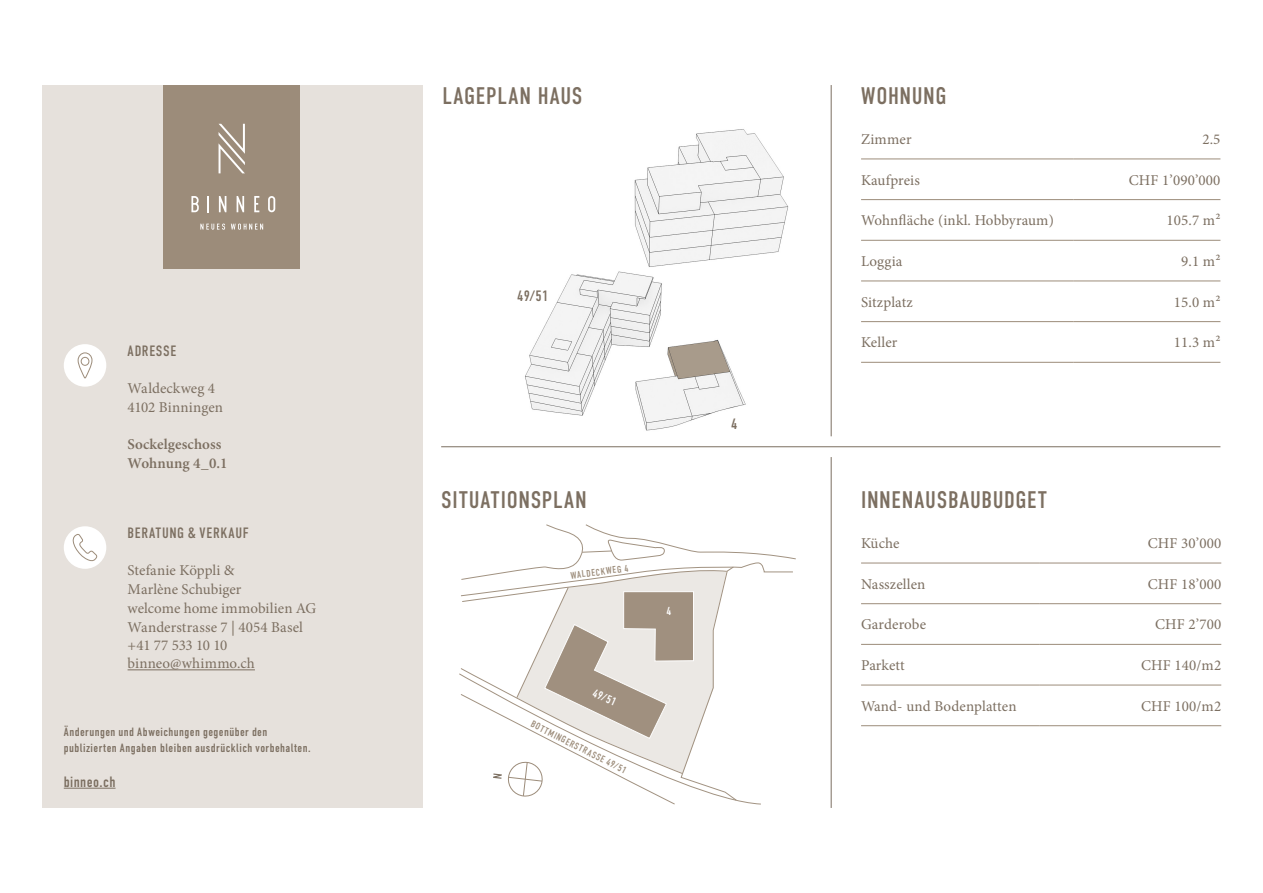
<style>
.page{position:relative;width:1263px;height:893px;background:#fff}
.page>*{position:absolute;margin:0;border:0;box-sizing:border-box;transform-origin:0 0}
.Headline{font:24px "DIN Condensed";letter-spacing:.03em;color:#7c6f61}
.Lauftext{font:15px/18.8px "Minion Pro";letter-spacing:.01em;color:#7c6f61}
.Headline-2{font:15px "DIN Condensed";letter-spacing:.035em;color:#7c6f61}
.Lauftext-2{font:600 15px "Minion Pro";letter-spacing:.005em;color:#7c6f61}
.Lauftext-3{font:15px "Minion Pro";letter-spacing:-.025em;color:#7c6f61}
.Headline-3{font:12px/15.8px "DIN Condensed";letter-spacing:.035em;color:#7c6f61}
.Headline-4{font:11.55px "DIN Condensed";color:#fff}
.Titel_Kleiner_Text{font:9.75px "DIN Condensed";color:#9c8c7a}
</style>
<div class="page">
<hr style="left:831px;top:85px;width:1px;height:351px;background:#7c6f61">
<hr style="left:831px;top:457px;width:1px;height:351px;background:#7c6f61">
<hr style="left:441px;top:446px;width:779px;height:1px;background:#7c6f61">
<div style="left:43px;top:85px;width:380px;height:723px;background:#e6e1dc"></div>
<div style="left:164px;top:85px;width:136px;height:183px;background:#9c8c7a"></div>
<svg style="left:200px;top:224px;width:25px;height:6px"></svg>
<svg style="left:231px;top:224px;width:32px;height:6px"></svg>
<svg style="left:219px;top:124px;width:26px;height:49px"></svg>
<svg style="left:191px;top:196px;width:8px;height:16px"></svg>
<svg style="left:208px;top:196px;width:1px;height:16px"></svg>
<svg style="left:219px;top:196px;width:7px;height:16px"></svg>
<svg style="left:237px;top:196px;width:7px;height:16px"></svg>
<svg style="left:254px;top:196px;width:5px;height:16px"></svg>
<svg style="left:268px;top:196px;width:7px;height:16px"></svg>
<img style="left:525px;top:129px;width:264px;height:302px">
<svg style="left:459px;top:524px;width:337px;height:280px"></svg>
<hr style="left:861px;top:159px;width:213px;height:1px;background:#9c8c7a">
<hr style="left:1074px;top:159px;width:146px;height:1px;background:#9c8c7a">
<hr style="left:861px;top:199px;width:213px;height:1px;background:#9c8c7a">
<hr style="left:1074px;top:199px;width:146px;height:1px;background:#9c8c7a">
<hr style="left:861px;top:240px;width:213px;height:1px;background:#9c8c7a">
<hr style="left:1074px;top:240px;width:146px;height:1px;background:#9c8c7a">
<hr style="left:861px;top:281px;width:213px;height:1px;background:#9c8c7a">
<hr style="left:1074px;top:281px;width:146px;height:1px;background:#9c8c7a">
<hr style="left:861px;top:321px;width:213px;height:1px;background:#9c8c7a">
<hr style="left:1074px;top:321px;width:146px;height:1px;background:#9c8c7a">
<hr style="left:861px;top:362px;width:213px;height:1px;background:#9c8c7a">
<hr style="left:1074px;top:362px;width:146px;height:1px;background:#9c8c7a">
<hr style="left:64px;top:788px;width:52px;height:1px;background:#7c6f61">
<div style="left:64px;top:344px;width:42px;height:43px;background:#fff;border-radius:50%"></div>
<svg style="left:77px;top:352px;width:16px;height:27px"></svg>
<hr style="left:128px;top:669px;width:127px;height:1px;background:#7c6f61">
<div style="left:64px;top:526px;width:42px;height:43px;background:#fff;border-radius:50%"></div>
<svg style="left:72px;top:534px;width:26px;height:27px"></svg>
<hr style="left:861px;top:563px;width:178px;height:1px;background:#9c8c7a">
<hr style="left:1039px;top:563px;width:182px;height:1px;background:#9c8c7a">
<hr style="left:861px;top:603px;width:178px;height:1px;background:#9c8c7a">
<hr style="left:1039px;top:603px;width:182px;height:1px;background:#9c8c7a">
<hr style="left:861px;top:644px;width:178px;height:1px;background:#9c8c7a">
<hr style="left:1039px;top:644px;width:182px;height:1px;background:#9c8c7a">
<hr style="left:861px;top:685px;width:178px;height:1px;background:#9c8c7a">
<hr style="left:1039px;top:685px;width:182px;height:1px;background:#9c8c7a">
<hr style="left:861px;top:725px;width:178px;height:1px;background:#9c8c7a">
<hr style="left:1039px;top:725px;width:182px;height:1px;background:#9c8c7a">
<p class="Headline-2" style="left:128px;top:342px;width:50px">ADRESSE</p>
<p class="Lauftext" style="left:128px;top:379px;width:89px">Waldeckweg 4</p>
<p class="Lauftext" style="left:128px;top:398px;width:97px">4102 Binningen</p>
<p class="Lauftext-2" style="left:128px;top:434px;width:95px">Sockelgeschoss</p>
<p class="Lauftext-2" style="left:128px;top:453px;width:101px">Wohnung 4_0.1</p>
<p class="Headline-2" style="left:128px;top:524px;width:122px">BERATUNG &amp; VERKAUF</p>
<p class="Lauftext" style="left:128px;top:561px;width:115px">Stefanie Köppli &amp;<br>Marlène Schubiger</p>
<p class="Lauftext" style="left:128px;top:599px;width:190px">welcome home immobilien AG</p>
<p class="Lauftext" style="left:128px;top:617px;width:177px">Wanderstrasse 7 | 4054 Basel</p>
<p class="Lauftext-3" style="left:128px;top:635px;width:101px">+41 77 533 10 10</p>
<p class="Lauftext" style="left:128px;top:654px;width:129px">binneo@whimmo.ch</p>
<p class="Headline-3" style="left:64px;top:725px;width:248px">Änderungen und Abweichungen gegenüber den publizierten Angaben bleiben ausdrücklich vorbehalten.</p>
<p class="Headline-2" style="left:64px;top:773px;width:53px">binneo.ch</p>
<p class="Headline" style="left:442px;top:82px;width:142px">LAGEPLAN HAUS</p>
<p class="Headline-2" style="left:517px;top:287px;width:33px">49/51</p>
<p class="Headline" style="left:441px;top:486px;width:147px">SITUATIONSPLAN</p>
<p class="Titel_Kleiner_Text" style="left:570px;top:570px;width:60px;rotate:-7deg">WALDECKWEG 4</p>
<p class="Headline-4" style="left:596px;top:686px;width:26px;rotate:24deg">49/51</p>
<p class="Titel_Kleiner_Text" style="left:534px;top:718px;width:107px;rotate:27deg">BOTTMINGERSTRASSE 49/51</p>
<p class="Headline-4" style="left:666px;top:605px;width:6px">4</p>
<p class="Headline-2" style="left:731px;top:415px;width:8px">4</p>
<p class="Headline" style="left:861px;top:82px;width:87px">WOHNUNG</p>
<p class="Lauftext" style="left:861px;top:130px;width:52px">Zimmer</p>
<p class="Lauftext" style="left:1202px;top:130px;width:20px">2.5</p>
<p class="Lauftext" style="left:861px;top:171px;width:60px">Kaufpreis</p>
<p class="Lauftext" style="left:1129px;top:171px;width:93px">CHF 1’090’000</p>
<p class="Lauftext" style="left:861px;top:211px;width:194px">Wohnfläche (inkl. Hobbyraum)</p>
<p class="Lauftext" style="left:1166px;top:211px;width:56px">105.7 m²</p>
<p class="Lauftext" style="left:861px;top:252px;width:43px">Loggia</p>
<p class="Lauftext" style="left:1181px;top:252px;width:41px">9.1 m²</p>
<p class="Lauftext" style="left:861px;top:293px;width:53px">Sitzplatz</p>
<p class="Lauftext" style="left:1174px;top:293px;width:48px">15.0 m²</p>
<p class="Lauftext" style="left:861px;top:333px;width:38px">Keller</p>
<p class="Lauftext" style="left:1174px;top:333px;width:48px">11.3 m²</p>
<p class="Headline" style="left:861px;top:486px;width:188px">INNENAUSBAUBUDGET</p>
<p class="Lauftext" style="left:861px;top:534px;width:40px">Küche</p>
<p class="Lauftext" style="left:1148px;top:534px;width:75px">CHF 30’000</p>
<p class="Lauftext" style="left:861px;top:575px;width:66px">Nasszellen</p>
<p class="Lauftext" style="left:1148px;top:575px;width:75px">CHF 18’000</p>
<p class="Lauftext" style="left:861px;top:615px;width:67px">Garderobe</p>
<p class="Lauftext" style="left:1155px;top:615px;width:68px">CHF 2’700</p>
<p class="Lauftext" style="left:861px;top:656px;width:45px">Parkett</p>
<p class="Lauftext" style="left:1141px;top:656px;width:82px">CHF 140/m2</p>
<p class="Lauftext" style="left:861px;top:697px;width:157px">Wand- und Bodenplatten</p>
<p class="Lauftext" style="left:1141px;top:697px;width:82px">CHF 100/m2</p>
</div>
